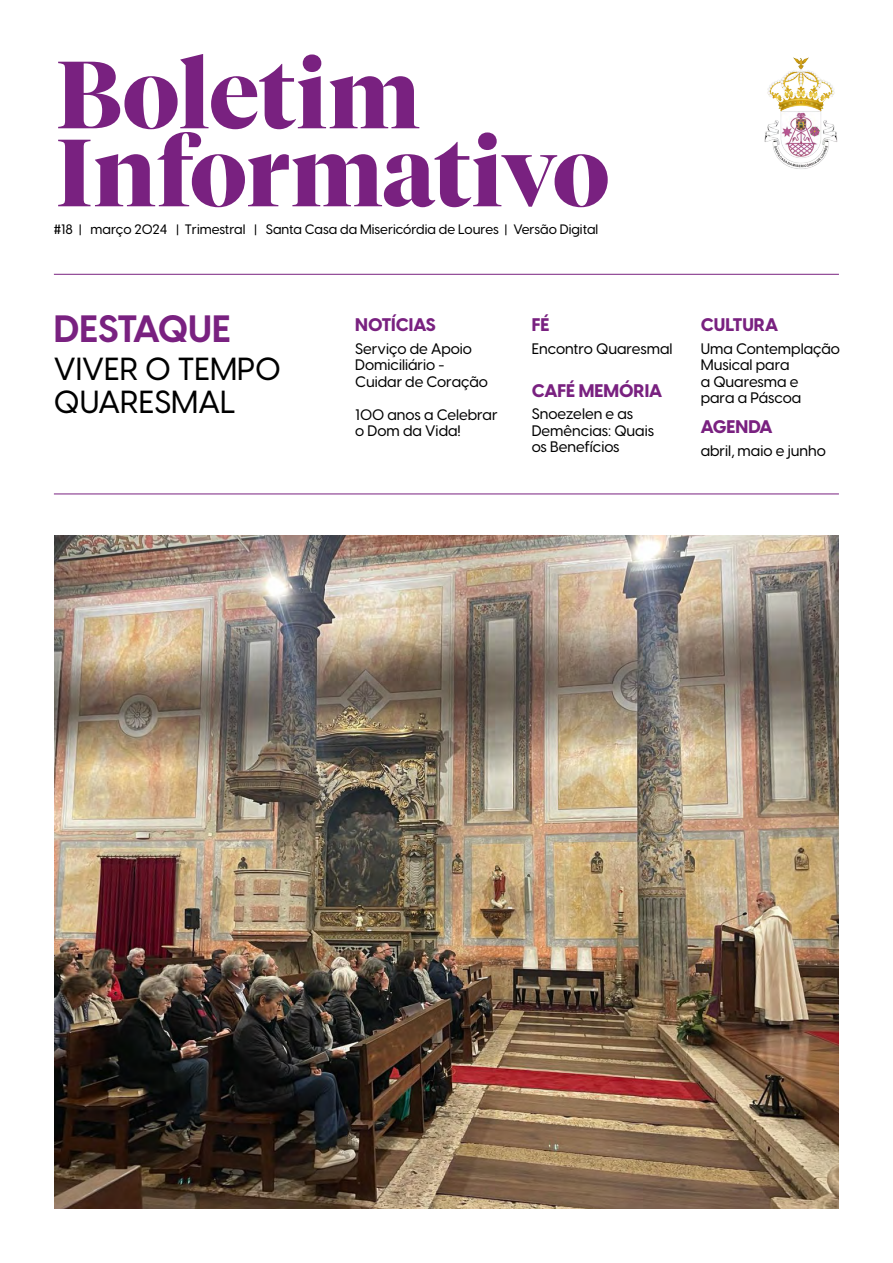
<style>
.page{position:relative;width:893px;height:1263px;background:#fff}
.page>*{position:absolute;margin:0;border:0;box-sizing:border-box;transform-origin:0 0}
.t1{font:700 37.5px "Visby CF";color:#792180}
.t2{font:500 31.5px/33px "Visby CF";color:#000}
.t3{font:800 18px "Visby CF";color:#792180}
.t4{font:500 15px/16.5px "Visby CF";color:#000}
.t5{font:500 13.5px "Visby CF";color:#000}
</style>
<div class="page">
<svg style="left:58px;top:54px;width:550px;height:153px"></svg>
<img style="left:764px;top:57px;width:74px;height:112px">
<hr style="left:54px;top:274px;width:785px;height:1px;background:#792180">
<hr style="left:54px;top:494px;width:785px;height:1px;background:#792180">
<img style="left:54px;top:536px;width:785px;height:673px">
<p class="t5" style="left:54px;top:219px;width:546px">#18 | março 2024 | Trimestral | Santa Casa da Misericórdia de Loures | Versão Digital</p>
<h1 class="t1" style="left:54px;top:300px;width:178px">DESTAQUE</h1>
<h2 class="t2" style="left:54px;top:350px;width:229px">VIVER O TEMPO<br>QUARESMAL</h2>
<p class="t3" style="left:355px;top:311px;width:82px">NOTÍCIAS</p>
<p class="t4" style="left:355px;top:339px;width:134px">Serviço de Apoio<br>Domiciliário -<br>Cuidar de Coração</p>
<p class="t4" style="left:355px;top:405px;width:144px">100 anos a Celebrar o Dom da Vida!</p>
<p class="t3" style="left:532px;top:311px;width:19px">FÉ</p>
<p class="t4" style="left:532px;top:339px;width:142px">Encontro Quaresmal</p>
<p class="t3" style="left:532px;top:376px;width:132px">CAFÉ MEMÓRIA</p>
<p class="t4" style="left:532px;top:405px;width:124px">Snoezelen e as<br>Demências: Quais os Benefícios</p>
<p class="t3" style="left:701px;top:311px;width:79px">CULTURA</p>
<p class="t4" style="left:701px;top:339px;width:141px">Uma Contemplação<br>Musical para<br>a Quaresma e<br>para a Páscoa</p>
<p class="t3" style="left:701px;top:413px;width:73px">AGENDA</p>
<p class="t4" style="left:701px;top:441px;width:127px">abril, maio e junho</p>
</div>
